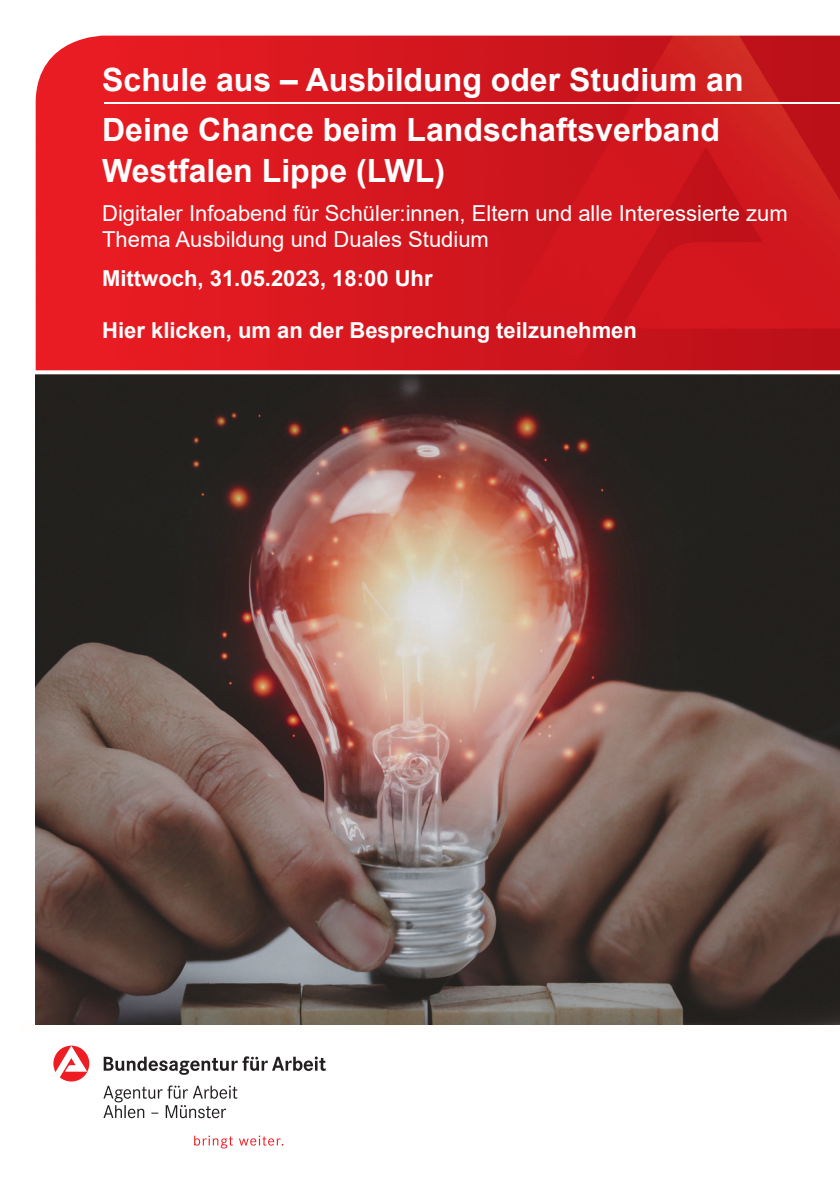
<style>
.page{position:relative;width:840px;height:1191px;background:#fff}
.page>*{position:absolute;margin:0;border:0;box-sizing:border-box;transform-origin:0 0}
.t1{font:700 32px/50.4px "Arial";color:#fff}
.t2{font:22px/26.4px "Arial";color:#fff}
.t3{font:700 22px "Arial";color:#fff}
</style>
<div class="page">
<svg style="left:103px;top:1085px;width:134px;height:33px"></svg>
<svg style="left:104px;top:1056px;width:221px;height:18px"></svg>
<svg style="left:53px;top:1045px;width:36px;height:36px"></svg>
<svg style="left:194px;top:1135px;width:39px;height:13px"></svg>
<svg style="left:239px;top:1135px;width:44px;height:10px"></svg>
<img style="left:36px;top:36px;width:803px;height:334px">
<hr style="left:105px;top:103px;width:734px;height:1px;background:#fffefc">
<img style="left:35px;top:374px;width:804px;height:650px">
<svg style="left:35px;top:370px;width:804px;height:1px"></svg>
<h1 class="t1" style="left:102px;top:55px;width:642px">Schule aus – Ausbildung oder Studium an<br>Deine Chance beim Landschaftsverband</h1>
<h1 class="t1" style="left:102px;top:146px;width:344px">Westfalen Lippe (LWL)</h1>
<p class="t2" style="left:102px;top:200px;width:686px">Digitaler Infoabend für Schüler:innen, Eltern und alle Interessierte zum<br>Thema Ausbildung und Duales Studium</p>
<p class="t3" style="left:102px;top:262px;width:332px">Mittwoch, 31.05.2023, 18:00 Uhr</p>
<p class="t3" style="left:102px;top:315px;width:536px">Hier klicken, um an der Besprechung teilzunehmen</p>
</div>
